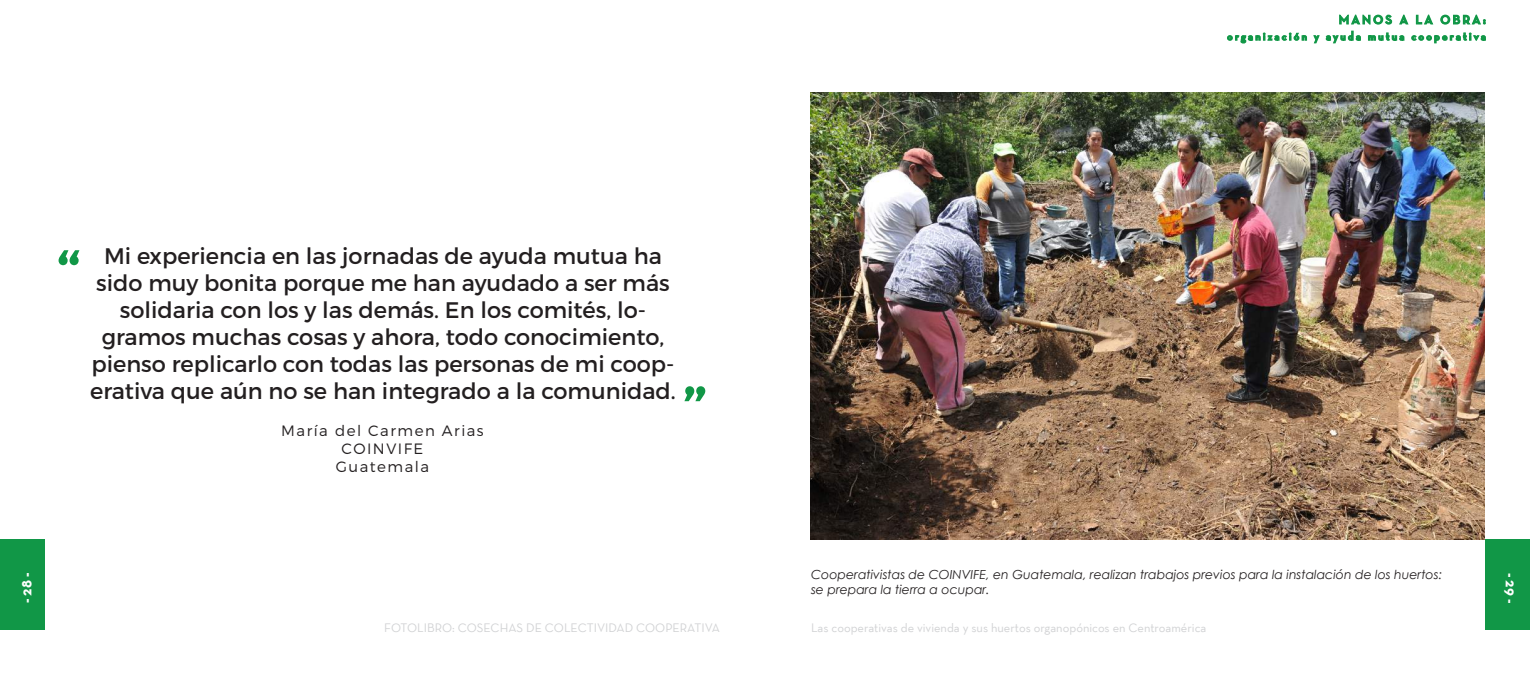
<style>
.page{position:relative;width:1530px;height:675px;background:#fff}
.page>*{position:absolute;margin:0;border:0;box-sizing:border-box;transform-origin:0 0}
.t1{font:73.75px "Montserrat";color:#119747}
.t2{font:22.5px/27px "Montserrat";color:#231f20;text-align:center}
.t3{font:300 15px/18px "Montserrat";letter-spacing:.1em;color:#231f20;text-align:center}
.t4{font:700 15px "Neutra Text";color:#fff}
.t5{font:italic 12.5px/15px "Century Gothic";color:#231f20}
.t6{font:12.5px "Neutra Text";color:#d1d2d4}
</style>
<div class="page">
<div style="left:0;top:539px;width:45px;height:91px;background:#119747"></div>
<svg style="left:1227px;top:14px;width:259px;height:30px"></svg>
<div style="left:1485px;top:540px;width:45px;height:90px;background:#119747"></div>
<img style="left:810px;top:92px;width:675px;height:448px">
<h1 class="t1" style="left:56px;top:231px;width:23px">“</h1>
<p class="t2" style="left:90px;top:243px;width:587px">Mi experiencia en las jornadas de ayuda mutua ha sido muy bonita porque me han ayudado a ser más solidaria con los y las demás. En los comités, lo&shy;gramos muchas cosas y ahora, todo conocimiento, pienso replicarlo con todas las personas de mi coop&shy;erativa que aún no se han integrado a la comunidad.</p>
<p class="t3" style="left:281px;top:422px;width:204px">María del Carmen Arias</p>
<p class="t3" style="left:336px;top:440px;width:95px">COINVIFE<br>Guatemala</p>
<h1 class="t1" style="left:682px;top:366px;width:26px">”</h1>
<p class="t5" style="left:811px;top:567px;width:633px">Cooperativistas de COINVIFE, en Guatemala, realizan trabajos previos para la instalación de los huertos: se prepara la tierra a ocupar.</p>
<p class="t4" style="left:17px;top:603px;width:33px;rotate:-90deg">- 28 -</p>
<p class="t4" style="left:1520px;top:573px;width:32px;rotate:90deg">- 29 -</p>
<p class="t6" style="left:384px;top:621px;width:337px">FOTOLIBRO: COSECHAS DE COLECTIVIDAD COOPERATIVA</p>
<p class="t6" style="left:811px;top:621px;width:397px">Las cooperativas de vivienda y sus huertos organopónicos en Centroamérica</p>
</div>
